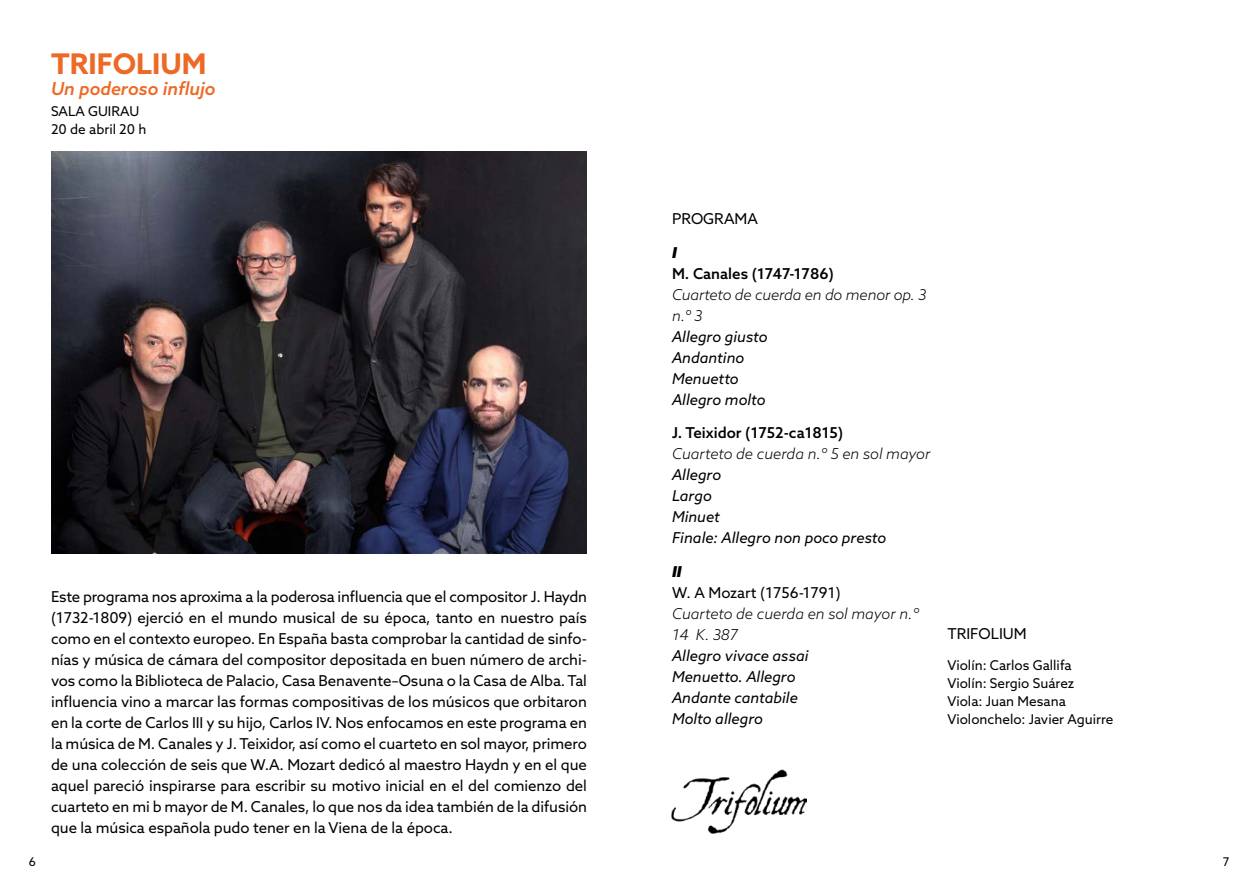
<style>
.page{position:relative;width:1259px;height:893px;background:#fff}
.page>*{position:absolute;margin:0;border:0;box-sizing:border-box;transform-origin:0 0}
.t1{font:700 28.5px "Azo Sans";color:#ed6925}
.t2{font:italic 500 18px "Azo Sans";color:#ed6925}
.t3{font:15px/21px "Azo Sans";letter-spacing:-.005em;color:#000;text-align:justify}
.t4{font:italic 15px/21px "Azo Sans";color:#000}
.t5{font:italic 300 15px/21px "Azo Sans";letter-spacing:-.01em;color:#000}
.t6{font:500 15px "Azo Sans";color:#000}
.t7{font:italic 900 15px "Azo Sans";color:#000}
.t8{font:13.5px/18px "Azo Sans";color:#000}
.t9{font:12px "Azo Sans";color:#000}
</style>
<div class="page">
<img style="left:51px;top:152px;width:536px;height:402px">
<img style="left:671px;top:770px;width:135px;height:64px">
<h1 class="t1" style="left:51px;top:44px;width:157px">TRIFOLIUM</h1>
<p class="t2" style="left:51px;top:76px;width:166px">Un poderoso influjo</p>
<p class="t8" style="left:51px;top:102px;width:97px">SALA GUIRAU<br>20 de abril 20 h</p>
<p class="t3" style="left:51px;top:585px;width:537px">Este programa nos aproxima a la poderosa influencia que el compositor J. Haydn (1732-1809) ejerció en el mundo musical de su época, tanto en nuestro país como en el contexto europeo. En España basta comprobar la cantidad de sinfo&shy;nías y música de cámara del compositor depositada en buen número de archi&shy;vos como la Biblioteca de Palacio, Casa Benavente–Osuna o la Casa de Alba. Tal influencia vino a marcar las formas compositivas de los músicos que orbitaron en la corte de Carlos III y su hijo, Carlos IV. Nos enfocamos en este programa en la música de M. Canales y J. Teixidor, así como el cuarteto en sol mayor, primero de una colección de seis que W.A. Mozart dedicó al maestro Haydn y en el que aquel pareció inspirarse para escribir su motivo inicial en el del comienzo del cuarteto en mi b mayor de M. Canales, lo que nos da idea también de la difusión que la música española pudo tener en la Viena de la época.</p>
<p class="t3" style="left:672px;top:208px;width:87px">PROGRAMA</p>
<p class="t7" style="left:672px;top:242px;width:6px">I</p>
<p class="t6" style="left:672px;top:263px;width:163px">M. Canales (1747-1786)</p>
<p class="t5" style="left:672px;top:284px;width:256px">Cuarteto de cuerda en do menor op. 3 n.º 3</p>
<p class="t4" style="left:672px;top:326px;width:97px">Allegro giusto<br>Andantino<br>Menuetto<br>Allegro molto</p>
<p class="t6" style="left:672px;top:423px;width:173px">J. Teixidor (1752-ca1815)</p>
<p class="t5" style="left:672px;top:443px;width:260px">Cuarteto de cuerda n.º 5 en sol mayor</p>
<p class="t4" style="left:672px;top:464px;width:216px">Allegro<br>Largo<br>Minuet<br>Finale: Allegro non poco presto</p>
<p class="t7" style="left:672px;top:562px;width:11px">II</p>
<p class="t3" style="left:672px;top:582px;width:170px">W. A Mozart (1756-1791)</p>
<p class="t5" style="left:672px;top:603px;width:248px">Cuarteto de cuerda en sol mayor n.º<br>14 K. 387</p>
<p class="t4" style="left:672px;top:645px;width:138px">Allegro vivace assai<br>Menuetto. Allegro<br>Andante cantabile<br>Molto allegro</p>
<p class="t3" style="left:947px;top:623px;width:81px">TRIFOLIUM</p>
<p class="t8" style="left:947px;top:656px;width:168px">Violín: Carlos Gallifa<br>Violín: Sergio Suárez<br>Viola: Juan Mesana<br>Violonchelo: Javier Aguirre</p>
<p class="t9" style="left:29px;top:854px;width:9px">6</p>
<p class="t9" style="left:1222px;top:854px;width:8px">7</p>
</div>
